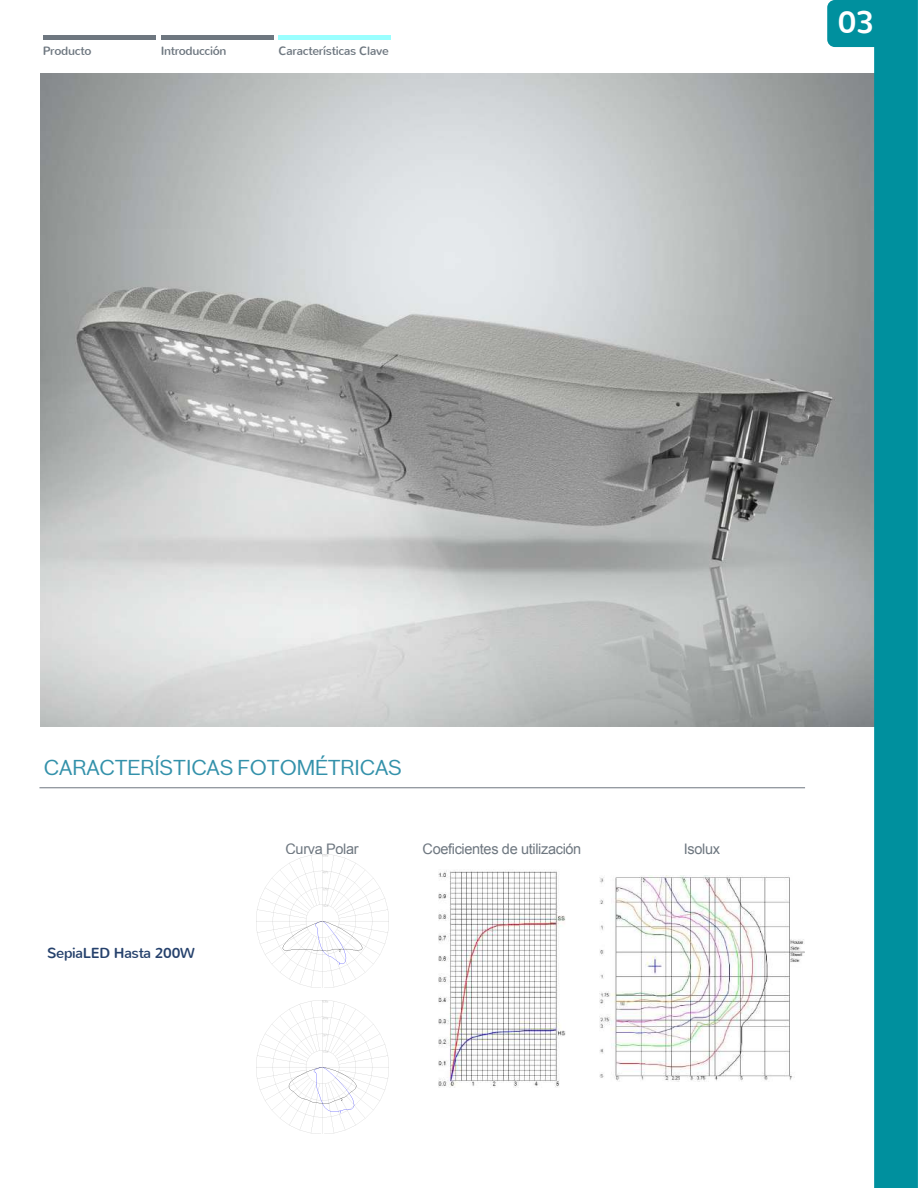
<style>
.page{position:relative;width:918px;height:1188px;background:#fff}
.page>*{position:absolute;margin:0;border:0;box-sizing:border-box;transform-origin:0 0}
.t1{font:31.05px "Nunito";color:#fff}
.t2{font:21.15px "Bosch";letter-spacing:-.035em;color:#3391aa;scale:1.08 1}
.t3{font:14.55px "Arial";letter-spacing:-.025em;color:#6e7780}
.t4{font:14.55px "Nunito";letter-spacing:-.025em;color:#25416c}
.t5{font:12px "Nunito";letter-spacing:-.025em;color:#6e7780}
</style>
<div class="page">
<div style="left:43px;top:35px;width:113px;height:5px;background:#6e7780"></div>
<div style="left:161px;top:35px;width:113px;height:5px;background:#6e7780"></div>
<div style="left:279px;top:35px;width:112px;height:5px;background:#9affff"></div>
<img style="left:41px;top:74px;width:786px;height:652px">
<svg style="left:827px;top:0;width:91px;height:1188px"></svg>
<img style="left:438px;top:870px;width:128px;height:217px">
<img style="left:599px;top:875px;width:205px;height:206px">
<img style="left:256px;top:855px;width:132px;height:132px">
<img style="left:256px;top:1001px;width:132px;height:132px">
<p class="t5" style="left:43px;top:43px;width:50px">Producto</p>
<p class="t5" style="left:161px;top:43px;width:67px">Introducción</p>
<p class="t5" style="left:279px;top:43px;width:112px">Características Clave</p>
<h1 class="t1" style="left:838px;top:3px;width:38px">03</h1>
<h2 class="t2" style="left:44px;top:755px;width:334px">CARACTERÍSTICAS FOTOMÉTRICAS</h2>
<p class="t4" style="left:47px;top:944px;width:149px">SepiaLED Hasta 200W</p>
<p class="t3" style="left:286px;top:839px;width:75px">Curva Polar</p>
<p class="t3" style="left:423px;top:839px;width:160px">Coeficientes de utilización</p>
<p class="t3" style="left:684px;top:839px;width:38px">Isolux</p>
</div>
